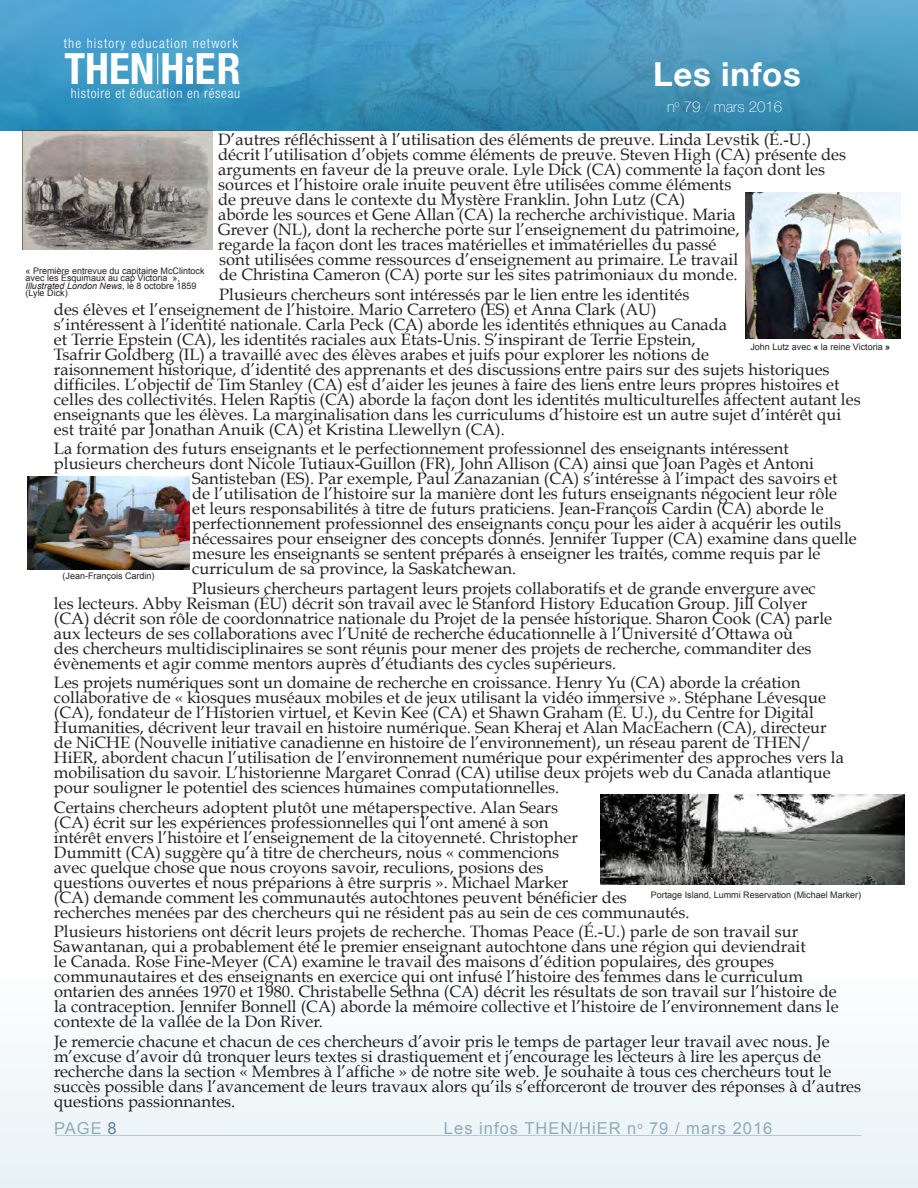
<style>
.page{position:relative;width:918px;height:1188px;background:#fff}
.page>*{position:absolute;margin:0;border:0;box-sizing:border-box;transform-origin:0 0}
.t1{font:700 condensed 43.2px "Helvetica Neue";color:#fff}
.t2{font:700 33px "Helvetica Neue";letter-spacing:.02em;color:#fff}
.t3{font:16.5px/15px "Book Antiqua";color:#231f20}
.t4{font:16.5px "Arial";letter-spacing:.06em;color:#91aabb}
.t5{font:100 15px "Helvetica Neue";color:#fff}
.t6{font:300 condensed 13.65px "Helvetica Neue";letter-spacing:.05em;color:#fff}
.t7{font:300 condensed 13.65px "Helvetica Neue";letter-spacing:.07em;color:#fff}
.t8{font:9px/7.5px "Arial";color:#231f20}
.s1{color:#7fb3d1}
.s2{font-style:italic}
.s3{font-weight:700}
.s4{color:#5e849c}
</style>
<div class="page">
<div style="left:0;top:963px;width:918px;height:225px;background:#f3f8fa"></div>
<hr style="left:56px;top:1135px;width:805px;height:1px;background:#003b62">
<img style="left:0;top:0;width:918px;height:130px">
<hr style="left:157px;top:53px;width:1px;height:31px;background:#fff">
<div style="left:187px;top:66px;width:6px;height:18px;background:#fff"></div>
<svg style="left:187px;top:57px;width:6px;height:6px"></svg>
<img style="left:600px;top:795px;width:305px;height:90px">
<img style="left:28px;top:476px;width:161px;height:94px">
<img style="left:23px;top:131px;width:189px;height:118px">
<img style="left:745px;top:193px;width:155px;height:146px">
<p class="t7" style="left:64px;top:35px;width:176px">the history education network</p>
<p class="t6" style="left:71px;top:85px;width:171px">histoire et éducation en réseau</p>
<p class="t3" style="left:218px;top:133px;width:629px">D’autres réfléchissent à l’utilisation des éléments de preuve. Linda Levstik (É.-U.) décrit l’utilisation d’objets comme éléments de preuve. Steven High (CA) présente des arguments en faveur de la preuve orale. Lyle Dick (CA) commente la façon dont les sources et l’histoire orale inuite peuvent être utilisées comme éléments<br>de preuve dans le contexte du Mystère Franklin. John Lutz (CA)<br>aborde les sources et Gene Allan (CA) la recherche archivistique. Maria<br>Grever (NL), dont la recherche porte sur l’enseignement du patrimoine,<br>regarde la façon dont les traces matérielles et immatérielles du passé<br>sont utilisées comme ressources d’enseignement au primaire. Le travail<br>de Christina Cameron (CA) porte sur les sites patrimoniaux du monde.</p>
<p class="t3" style="left:54px;top:287px;width:808px;text-indent:165px">Plusieurs chercheurs sont intéressés par le lien entre les identités<br>des élèves et l’enseignement de l’histoire. Mario Carretero (ES) et Anna Clark (AU)<br>s’intéressent à l’identité nationale. Carla Peck (CA) aborde les identités ethniques au Canada<br>et Terrie Epstein (CA), les identités raciales aux États-Unis. S’inspirant de Terrie Epstein,<br>Tsafrir Goldberg (IL) a travaillé avec des élèves arabes et juifs pour explorer les notions de<br>raisonnement historique, d’identité des apprenants et des discussions entre pairs sur des sujets historiques difficiles. L’objectif de Tim Stanley (CA) est d’aider les jeunes à faire des liens entre leurs propres histoires et celles des collectivités. Helen Raptis (CA) aborde la façon dont les identités multiculturelles affectent autant les enseignants que les élèves. La marginalisation dans les curriculums d’histoire est un autre sujet d’intérêt qui est traité par Jonathan Anuik (CA) et Kristina Llewellyn (CA).</p>
<p class="t3" style="left:54px;top:442px;width:736px">La formation des futurs enseignants et le perfectionnement professionnel des enseignants intéressent</p>
<p class="t3" style="left:54px;top:457px;width:761px">plusieurs chercheurs dont Nicole Tutiaux-Guillon (FR), John Allison (CA) ainsi que Joan Pagès et Antoni</p>
<p class="t3" style="left:192px;top:472px;width:647px">Santisteban (ES). Par exemple, Paul Zanazanian (CA) s’intéresse à l’impact des savoirs et</p>
<p class="t3" style="left:192px;top:487px;width:646px">de l’utilisation de l’histoire sur la manière dont les futurs enseignants négocient leur rôle</p>
<p class="t3" style="left:192px;top:502px;width:633px">et leurs responsabilités à titre de futurs praticiens. Jean-François Cardin (CA) aborde le</p>
<p class="t3" style="left:192px;top:517px;width:650px">perfectionnement professionnel des enseignants conçu pour les aider à acquérir les outils</p>
<p class="t3" style="left:192px;top:532px;width:666px">nécessaires pour enseigner des concepts donnés. Jennifer Tupper (CA) examine dans quelle</p>
<p class="t3" style="left:192px;top:547px;width:630px">mesure les enseignants se sentent préparés à enseigner les traités, comme requis par le</p>
<p class="t3" style="left:192px;top:562px;width:326px">curriculum de sa province, la Saskatchewan.</p>
<p class="t3" style="left:54px;top:581px;width:780px;text-indent:138px">Plusieurs chercheurs partagent leurs projets collaboratifs et de grande envergure avec les lecteurs. Abby Reisman (ÉU) décrit son travail avec le Stanford History Education Group. Jill Colyer (CA) décrit son rôle de coordonnatrice nationale du Projet de la pensée historique. Sharon Cook (CA) parle aux lecteurs de ses collaborations avec l’Unité de recherche éducationnelle à l’Université d’Ottawa où<br>des chercheurs multidisciplinaires se sont réunis pour mener des projets de recherche, commanditer des évènements et agir comme mentors auprès d’étudiants des cycles supérieurs.</p>
<p class="t3" style="left:54px;top:676px;width:792px">Les projets numériques sont un domaine de recherche en croissance. Henry Yu (CA) aborde la création collaborative de « kiosques muséaux mobiles et de jeux utilisant la vidéo immersive ». Stéphane Lévesque (CA), fondateur de l’Historien virtuel, et Kevin Kee (CA) et Shawn Graham (É. U.), du Centre for Digital Humanities, décrivent leur travail en histoire numérique. Sean Kheraj et Alan MacEachern (CA), directeur de NiCHE (Nouvelle initiative canadienne en histoire de l’environnement), un réseau parent de THEN/ HiER, abordent chacun l’utilisation de l’environnement numérique pour expérimenter des approches vers la mobilisation du savoir. L’historienne Margaret Conrad (CA) utilise deux projets web du Canada atlantique pour souligner le potentiel des sciences humaines computationnelles.</p>
<p class="t3" style="left:54px;top:800px;width:637px">Certains chercheurs adoptent plutôt une métaperspective. Alan Sears<br>(CA) écrit sur les expériences professionnelles qui l’ont amené à son<br>intérêt envers l’histoire et l’enseignement de la citoyenneté. Christopher<br>Dummitt (CA) suggère qu’à titre de chercheurs, nous « commencions<br>avec quelque chose que nous croyons savoir, reculions, posions des<br>questions ouvertes et nous préparions à être surpris ». Michael Marker<br>(CA) demande comment les communautés autochtones peuvent bénéficier des recherches menées par des chercheurs qui ne résident pas au sein de ces communautés.</p>
<p class="t3" style="left:54px;top:925px;width:786px">Plusieurs historiens ont décrit leurs projets de recherche. Thomas Peace (É.-U.) parle de son travail sur Sawantanan, qui a probablement été le premier enseignant autochtone dans une région qui deviendrait<br>le Canada. Rose Fine-Meyer (CA) examine le travail des maisons d’édition populaires, des groupes communautaires et des enseignants en exercice qui ont infusé l’histoire des femmes dans le curriculum ontarien des années 1970 et 1980. Christabelle Sethna (CA) décrit les résultats de son travail sur l’histoire de la contraception. Jennifer Bonnell (CA) aborde la mémoire collective et l’histoire de l’environnement dans le contexte de la vallée de la Don River.</p>
<p class="t3" style="left:54px;top:1034px;width:809px">Je remercie chacune et chacun de ces chercheurs d’avoir pris le temps de partager leur travail avec nous. Je m’excuse d’avoir dû tronquer leurs textes si drastiquement et j’encourage les lecteurs à lire les aperçus de recherche dans la section « Membres à l’affiche » de notre site web. Je souhaite à tous ces chercheurs tout le succès possible dans l’avancement de leurs travaux alors qu’ils s’efforceront de trouver des réponses à d’autres questions passionnantes.</p>
<h1 class="t1" style="left:64px;top:43px;width:178px">THENH ER</h1>
<h2 class="t2" style="left:653px;top:54px;width:149px">Les infos</h2>
<p class="t5" style="left:667px;top:98px;width:117px">n<sup>o</sup> 79 <span class="s1">/</span> mars 2016</p>
<p class="t8" style="left:26px;top:267px;width:181px">« Première entrevue du capitaine McClintock avec les Esquimaux au cap Victoria », <span class="s2">Illustrated London News</span>, le 8 octobre 1859 (Lyle Dick)</p>
<p class="t8" style="left:750px;top:343px;width:141px">John Lutz avec <span class="s3">«</span> la reine Victoria <span class="s3">»</span></p>
<p class="t8" style="left:63px;top:572px;width:94px">(Jean-François Cardin)</p>
<p class="t8" style="left:651px;top:891px;width:212px">Portage Island, Lummi Reservation (Michael Marker)</p>
<p class="t4" style="left:54px;top:1119px;width:64px">PAGE <span class="s4">8</span></p>
<p class="t4" style="left:444px;top:1119px;width:330px">Les infos THEN/HiER n<sup>o</sup> 79 / mars 2016</p>
</div>
